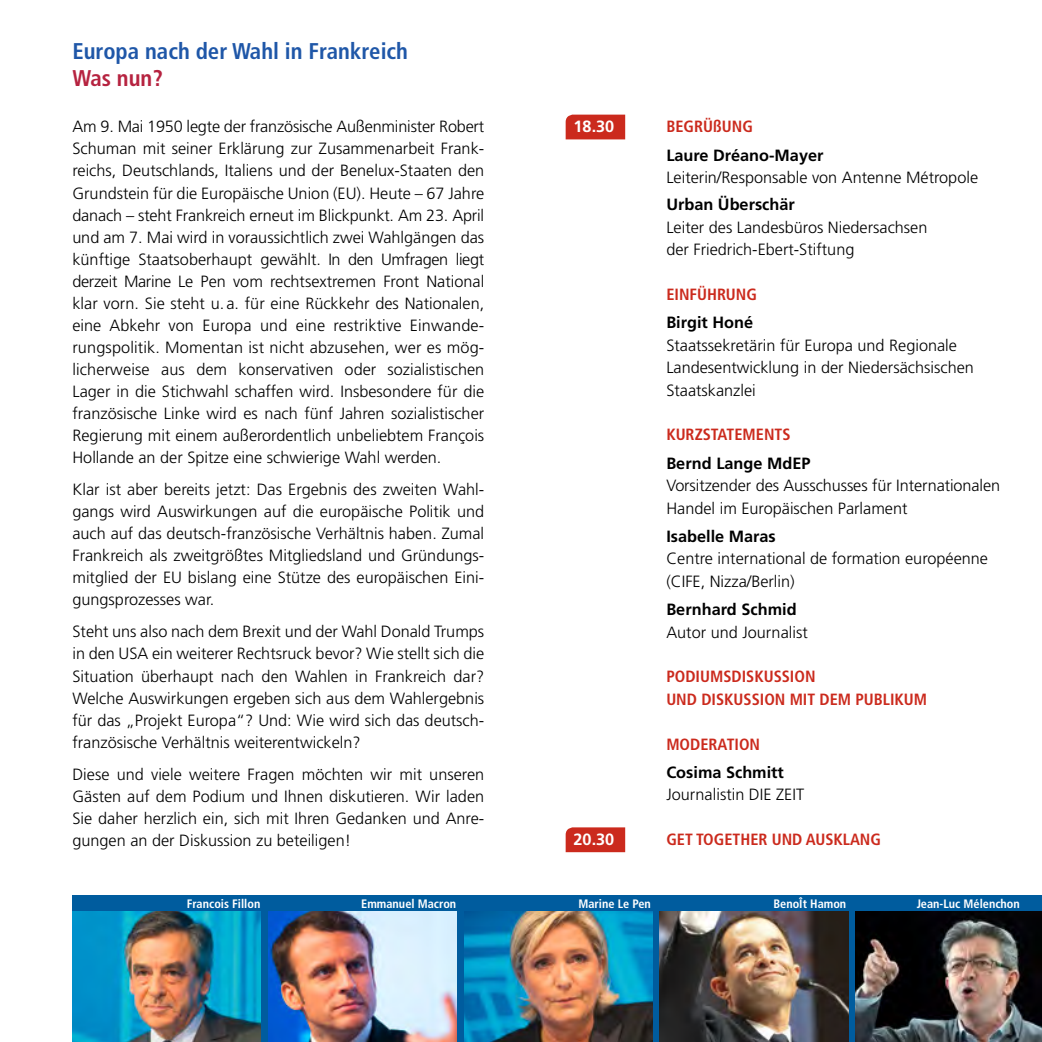
<style>
.page{position:relative;width:1042px;height:1042px;background:#fff}
.page>*{position:absolute;margin:0;border:0;box-sizing:border-box;transform-origin:0 0}
.t1{font:700 condensed 22.75px/26.2px "Frutiger";color:#1f57a8}
.t2{font:300 16.28px/22.1px "Frutiger";color:#000}
.t3{font:700 condensed 16.28px/28.3px "Frutiger";color:#cb2a1d}
.t4{font:700 16.28px/28.3px "Frutiger";color:#000}
.t5{font:700 16.28px "Frutiger CE";color:#fff}
.t6{font:700 16.28px "Frutiger";color:#fff}
.t7{font:700 condensed 12.25px "Frutiger";color:#fff}
.s1{color:#b62340}
.s2{font-stretch:condensed;color:#cb2a1d}
.s3{font-family:"Frutiger CE";font-weight:700}
.s4{font-family:"Frutiger CE";font-stretch:normal;color:#000}
.s5{font-stretch:normal;color:#000}
.s6{font-weight:700}
</style>
<div class="page">
<div style="left:72px;top:896px;width:970px;height:146px;background:#005c9e"></div>
<svg style="left:566px;top:827px;width:59px;height:25px"></svg>
<svg style="left:566px;top:115px;width:59px;height:24px"></svg>
<img style="left:72px;top:911px;width:189px;height:131px">
<img style="left:464px;top:911px;width:189px;height:131px">
<img style="left:660px;top:911px;width:188px;height:131px">
<img style="left:855px;top:911px;width:187px;height:131px">
<img style="left:268px;top:911px;width:189px;height:131px">
<p class="t1" style="left:72px;top:38px;width:337px">Europa nach der Wahl in Frankreich<br><span class="s1">Was nun?</span></p>
<p class="t2" style="left:72px;top:116px;width:413px;text-align:justify">Am 9. Mai 1950 legte der französische Außenminister Robert Schuman mit seiner Erklärung zur Zusammenarbeit Frank&shy;reichs, Deutschlands, Italiens und der Benelux-Staaten den Grundstein für die Europäische Union (EU). Heute – 67 Jahre danach – steht Frankreich erneut im Blickpunkt. Am 23. April und am 7. Mai wird in voraussichtlich zwei Wahlgängen das künftige Staatsoberhaupt gewählt. In den Umfragen liegt derzeit Marine Le Pen vom rechtsextremen Front National klar vorn. Sie steht u.a. für eine Rückkehr des Nationalen, eine Abkehr von Europa und eine restriktive Einwande&shy;rungspolitik. Momentan ist nicht abzusehen, wer es mög&shy;licherweise aus dem konservativen oder sozialistischen Lager in die Stichwahl schaffen wird. Insbesondere für die französische Linke wird es nach fünf Jahren sozialistischer Regierung mit einem außerordentlich unbeliebtem François Hollande an der Spitze eine schwierige Wahl werden.</p>
<p class="t2" style="left:72px;top:478px;width:413px;text-align:justify">Klar ist aber bereits jetzt: Das Ergebnis des zweiten Wahl&shy;gangs wird Auswirkungen auf die europäische Politik und auch auf das deutsch-französische Verhältnis haben. Zumal Frankreich als zweitgrößtes Mitgliedsland und Gründungs&shy;mitglied der EU bislang eine Stütze des europäischen Eini&shy;gungsprozesses war.</p>
<p class="t2" style="left:72px;top:621px;width:413px;text-align:justify">Steht uns also nach dem Brexit und der Wahl Donald Trumps in den USA ein weiterer Rechtsruck bevor? Wie stellt sich die Situation überhaupt nach den Wahlen in Frankreich dar?<br>Welche Auswirkungen ergeben sich aus dem Wahlergebnis für das „Projekt Europa“? Und: Wie wird sich das deutsch&shy;französische Verhältnis weiterentwickeln?</p>
<p class="t2" style="left:72px;top:763px;width:413px;text-align:justify">Diese und viele weitere Fragen möchten wir mit unseren Gästen auf dem Podium und Ihnen diskutieren. Wir laden Sie daher herzlich ein, sich mit Ihren Gedanken und Anre&shy;gungen an der Diskussion zu beteiligen!</p>
<p class="t5" style="left:573px;top:117px;width:42px">18.30</p>
<p class="t4" style="left:666px;top:112px;width:159px"><span class="s2">BEGRÜßUNG<br></span>Laure Dréano-Mayer</p>
<p class="t2" style="left:666px;top:164px;width:313px;line-height:27.3px">Leiterin/Responsable von Antenne Métropole<br><span class="s3">Urban Überschär</span></p>
<p class="t2" style="left:666px;top:216px;width:263px">Leiter des Landesbüros Niedersachsen der Friedrich-Ebert-Stiftung</p>
<p class="t3" style="left:666px;top:280px;width:92px">EINFÜHRUNG<br><span class="s4">Birgit Honé</span></p>
<p class="t2" style="left:666px;top:334px;width:309px">Staatssekretärin für Europa und Regionale<br>Landesentwicklung in der Niedersächsischen<br>Staatskanzlei</p>
<p class="t3" style="left:666px;top:421px;width:146px">KURZSTATEMENTS<br><span class="s5">Bernd Lange MdEP</span></p>
<p class="t2" style="left:666px;top:474px;width:335px">Vorsitzender des Ausschusses für Internationalen<br>Handel im Europäischen Parlament</p>
<p class="t2" style="left:666px;top:525px;width:323px"><span class="s6">Isabelle Maras<br></span>Centre international de formation européenne (CIFE, Nizza/Berlin)</p>
<p class="t2" style="left:666px;top:598px;width:143px"><span class="s3">Bernhard Schmid<br></span>Autor und Journalist</p>
<p class="t3" style="left:666px;top:665px;width:262px;line-height:22.4px">PODIUMSDISKUSSION<br>UND DISKUSSION MIT DEM PUBLIKUM</p>
<p class="t4" style="left:666px;top:729px;width:119px"><span class="s2">MODERATION<br></span>Cosima Schmitt</p>
<p class="t2" style="left:666px;top:783px;width:139px">Journalistin DIE ZEIT</p>
<p class="t6" style="left:573px;top:830px;width:42px">20.30</p>
<p class="t3" style="left:666px;top:825px;width:216px">GET TOGETHER UND AUSKLANG</p>
<p class="t7" style="left:187px;top:896px;width:75px">Francois Fillon</p>
<p class="t7" style="left:361px;top:896px;width:96px">Emmanuel Macron</p>
<p class="t7" style="left:578px;top:896px;width:74px">Marine Le Pen</p>
<p class="t7" style="left:773px;top:896px;width:74px">BenoÎt Hamon</p>
<p class="t7" style="left:917px;top:896px;width:105px">Jean-Luc Mélenchon</p>
</div>
